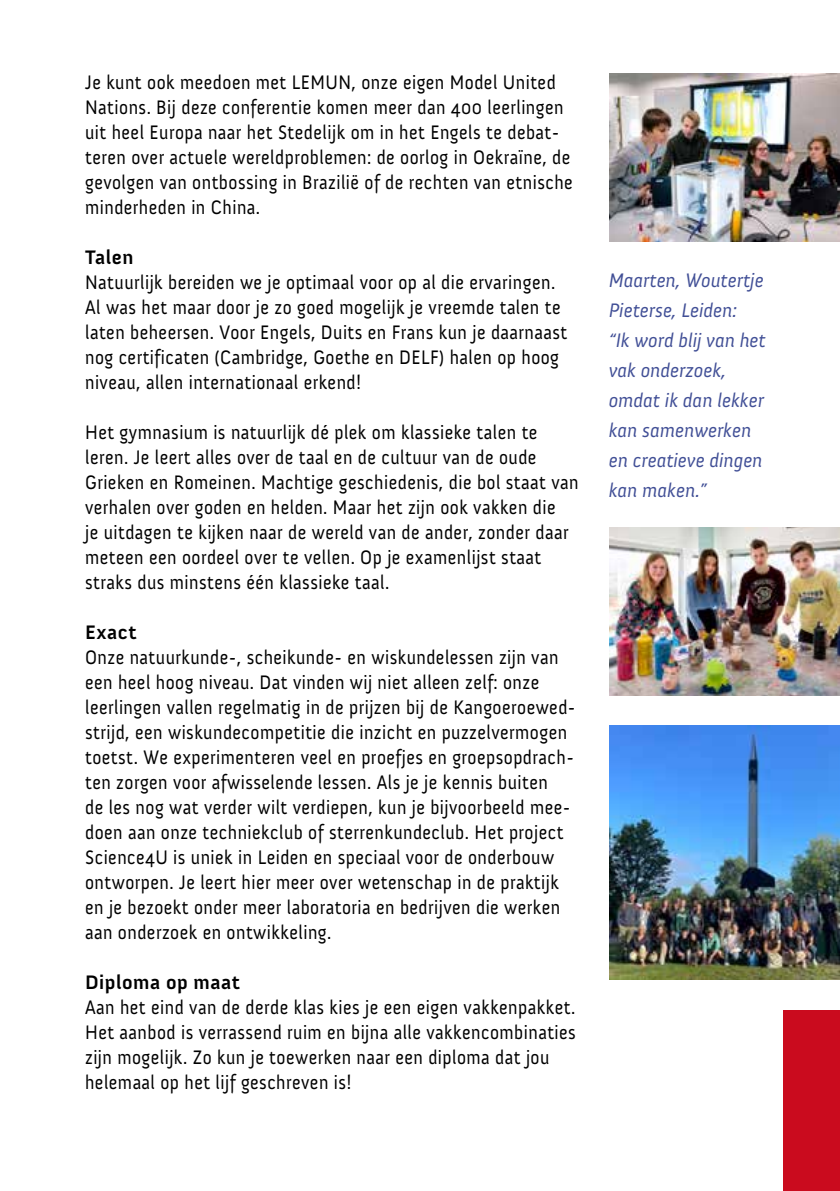
<style>
.page{position:relative;width:840px;height:1191px;background:#fff}
.page>*{position:absolute;margin:0;border:0;box-sizing:border-box;transform-origin:0 0}
.t1{font:20px/25px "Anivers";letter-spacing:.025em;color:#000;scale:.9 1}
.t2{font:italic 20px/30px "Anivers";color:#414f96}
.t3{font:700 20px "Anivers";letter-spacing:.025em;color:#000}
</style>
<div class="page">
<img style="left:609px;top:74px;width:230px;height:168px">
<img style="left:609px;top:528px;width:230px;height:168px">
<img style="left:609px;top:725px;width:230px;height:254px">
<div style="left:782px;top:1011px;width:57px;height:180px;background:#ca0b1e"></div>
<p class="t1" style="left:85px;top:70px;width:543px">Je kunt ook meedoen met LEMUN, onze eigen Model United Nations. Bij deze conferentie komen meer dan 400 leerlingen uit heel Europa naar het Stedelijk om in het Engels te debat&shy;teren over actuele wereldproblemen: de oorlog in Oekraïne, de gevolgen van ontbossing in Brazilië of de rechten van etnische minderheden in China.</p>
<p class="t3" style="left:85px;top:246px;width:50px">Talen</p>
<p class="t1" style="left:85px;top:270px;width:537px">Natuurlijk bereiden we je optimaal voor op al die ervaringen.<br>Al was het maar door je zo goed mogelijk je vreemde talen te laten beheersen. Voor Engels, Duits en Frans kun je daarnaast nog certificaten (Cambridge, Goethe en DELF) halen op hoog niveau, allen internationaal erkend!</p>
<p class="t1" style="left:85px;top:420px;width:549px">Het gymnasium is natuurlijk dé plek om klassieke talen te leren. Je leert alles over de taal en de cultuur van de oude Grieken en Romeinen. Machtige geschiedenis, die bol staat van verhalen over goden en helden. Maar het zijn ook vakken die<br>je uitdagen te kijken naar de wereld van de ander, zonder daar meteen een oordeel over te vellen. Op je examenlijst staat straks dus minstens één klassieke taal.</p>
<p class="t3" style="left:85px;top:621px;width:53px">Exact</p>
<p class="t1" style="left:85px;top:645px;width:546px">Onze natuurkunde-, scheikunde- en wiskundelessen zijn van een heel hoog niveau. Dat vinden wij niet alleen zelf: onze leerlingen vallen regelmatig in de prijzen bij de Kangoeroewed&shy;strijd, een wiskundecompetitie die inzicht en puzzelvermogen toetst. We experimenteren veel en proefjes en groepsopdrach&shy;ten zorgen voor afwisselende lessen. Als je je kennis buiten<br>de les nog wat verder wilt verdiepen, kun je bijvoorbeeld mee&shy;doen aan onze techniekclub of sterrenkundeclub. Het project Science4U is uniek in Leiden en speciaal voor de onderbouw ontworpen. Je leert hier meer over wetenschap in de praktijk en je bezoekt onder meer laboratoria en bedrijven die werken aan onderzoek en ontwikkeling.</p>
<p class="t3" style="left:85px;top:971px;width:156px">Diploma op maat</p>
<p class="t1" style="left:85px;top:995px;width:546px">Aan het eind van de derde klas kies je een eigen vakkenpakket.<br>Het aanbod is verrassend ruim en bijna alle vakkencombinaties zijn mogelijk. Zo kun je toewerken naar een diploma dat jou helemaal op het lijf geschreven is!</p>
<p class="t2" style="left:608px;top:266px;width:158px">Maarten, Woutertje<br>Pieterse, Leiden:<br>“Ik word blij van het vak onderzoek, omdat ik dan lekker kan samenwerken en creatieve dingen kan maken.”</p>
</div>
